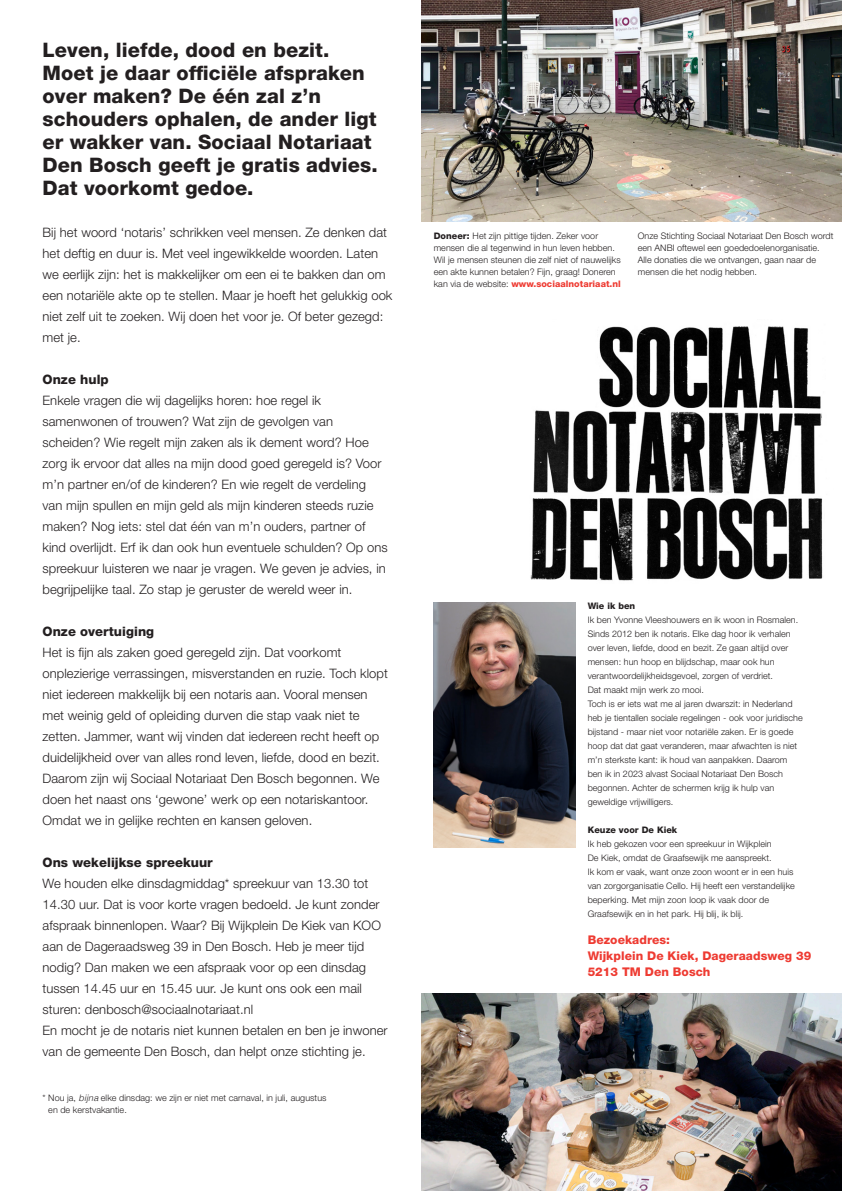
<style>
.page{position:relative;width:842px;height:1191px;background:#fff}
.page>*{position:absolute;margin:0;border:0;box-sizing:border-box;transform-origin:0 0}
.t1{font:800 20px/23px "Helvetica Neue LT Std";letter-spacing:.005em;color:#231f20}
.t2{font:300 13px/21px "Helvetica Neue LT Std";letter-spacing:.005em;color:#231f20}
.t3{font:800 13px "Helvetica Neue LT Std";letter-spacing:.005em;color:#231f20}
.t4{font:800 12px/16px "Helvetica Neue LT Std";letter-spacing:.005em;color:#ee3b32}
.t5{font:300 9px/14px "Helvetica Neue LT Std";letter-spacing:.005em;color:#231f20}
.t6{font:800 9px "Helvetica Neue LT Std";letter-spacing:.005em;color:#231f20}
.s1{font-family:"Helvetica";font-style:italic}
.s2{font-weight:800}
.s3{font-weight:800;color:#ee3b32}
</style>
<div class="page">
<img style="left:530px;top:326px;width:293px;height:255px">
<img style="left:434px;top:602px;width:141px;height:245px">
<img style="left:421px;top:0;width:421px;height:222px">
<img style="left:421px;top:993px;width:421px;height:198px">
<h1 class="t1" style="left:43px;top:38px;width:337px">Leven, liefde, dood en bezit.<br>Moet je daar officiële afspraken over maken? De één zal z’n schouders ophalen, de ander ligt er wakker van. Sociaal Notariaat<br>Den Bosch geeft je gratis advies.<br>Dat voorkomt gedoe.</h1>
<p class="t2" style="left:43px;top:221px;width:351px">Bij het woord ‘notaris’ schrikken veel mensen. Ze denken dat het deftig en duur is. Met veel ingewikkelde woorden. Laten we eerlijk zijn: het is makkelijker om een ei te bakken dan om een notariële akte op te stellen. Maar je hoeft het gelukkig ook niet zelf uit te zoeken. Wij doen het voor je. Of beter gezegd: met je.</p>
<p class="t3" style="left:43px;top:371px;width:68px">Onze hulp</p>
<p class="t2" style="left:43px;top:389px;width:347px">Enkele vragen die wij dagelijks horen: hoe regel ik samenwonen of trouwen? Wat zijn de gevolgen van scheiden? Wie regelt mijn zaken als ik dement word? Hoe zorg ik ervoor dat alles na mijn dood goed geregeld is? Voor m’n partner en/of de kinderen? En wie regelt de verdeling van mijn spullen en mijn geld als mijn kinderen steeds ruzie maken? Nog iets: stel dat één van m’n ouders, partner of kind overlijdt. Erf ik dan ook hun eventuele schulden? Op ons spreekuur luisteren we naar je vragen. We geven je advies, in begrijpelijke taal. Zo stap je geruster de wereld weer in.</p>
<p class="t3" style="left:43px;top:623px;width:113px">Onze overtuiging</p>
<p class="t2" style="left:43px;top:641px;width:347px">Het is fijn als zaken goed geregeld zijn. Dat voorkomt onplezierige verrassingen, misverstanden en ruzie. Toch klopt niet iedereen makkelijk bij een notaris aan. Vooral mensen met weinig geld of opleiding durven die stap vaak niet te zetten. Jammer, want wij vinden dat iedereen recht heeft op duidelijkheid over van alles rond leven, liefde, dood en bezit.<br>Daarom zijn wij Sociaal Notariaat Den Bosch begonnen. We doen het naast ons ‘gewone’ werk op een notariskantoor.<br>Omdat we in gelijke rechten en kansen geloven.</p>
<p class="t3" style="left:43px;top:854px;width:172px">Ons wekelijkse spreekuur</p>
<p class="t2" style="left:43px;top:872px;width:347px">We houden elke dinsdagmiddag* spreekuur van 13.30 tot 14.30 uur. Dat is voor korte vragen bedoeld. Je kunt zonder afspraak binnenlopen. Waar? Bij Wijkplein De Kiek van KOO aan de Dageraadsweg 39 in Den Bosch. Heb je meer tijd nodig? Dan maken we een afspraak voor op een dinsdag tussen 14.45 uur en 15.45 uur. Je kunt ons ook een mail sturen: denbosch@sociaalnotariaat.nl<br>En mocht je de notaris niet kunnen betalen en ben je inwoner van de gemeente Den Bosch, dan helpt onze stichting je.</p>
<p class="t5" style="left:48px;top:1091px;width:280px;line-height:12px;text-indent:-6px">* Nou ja, <span class="s1">bijna</span> elke dinsdag: we zijn er niet met carnaval, in juli, augustus en de kerstvakantie.</p>
<p class="t5" style="left:434px;top:229px;width:189px;line-height:12px"><span class="s2">Doneer:</span> Het zijn pittige tijden. Zeker voor mensen die al tegenwind in hun leven hebben.<br>Wil je mensen steunen die zelf niet of nauwelijks een akte kunnen betalen? Fijn, graag! Doneren kan via de website: <span class="s3">www.sociaalnotariaat.nl</span></p>
<p class="t5" style="left:638px;top:229px;width:197px;line-height:12px">Onze Stichting Sociaal Notariaat Den Bosch wordt een ANBI oftewel een goededoelenorganisatie.<br>Alle donaties die we ontvangen, gaan naar de mensen die het nodig hebben.</p>
<p class="t6" style="left:588px;top:600px;width:49px">Wie ik ben</p>
<p class="t5" style="left:588px;top:612px;width:217px">Ik ben Yvonne Vleeshouwers en ik woon in Rosmalen.<br>Sinds 2012 ben ik notaris. Elke dag hoor ik verhalen over leven, liefde, dood en bezit. Ze gaan altijd over mensen: hun hoop en blijdschap, maar ook hun verantwoordelijkheidsgevoel, zorgen of verdriet.<br>Dat maakt mijn werk zo mooi.<br>Toch is er iets wat me al jaren dwarszit: in Nederland heb je tientallen sociale regelingen - ook voor juridische bijstand - maar niet voor notariële zaken. Er is goede hoop dat dat gaat veranderen, maar afwachten is niet m’n sterkste kant: ik houd van aanpakken. Daarom ben ik in 2023 alvast Sociaal Notariaat Den Bosch begonnen. Achter de schermen krijg ik hulp van geweldige vrijwilligers.</p>
<p class="t6" style="left:588px;top:824px;width:91px">Keuze voor De Kiek</p>
<p class="t5" style="left:588px;top:836px;width:209px">Ik heb gekozen voor een spreekuur in Wijkplein<br>De Kiek, omdat de Graafsewijk me aanspreekt.<br>Ik kom er vaak, want onze zoon woont er in een huis van zorgorganisatie Cello. Hij heeft een verstandelijke beperking. Met mijn zoon loop ik vaak door de Graafsewijk en in het park. Hij blij, ik blij.</p>
<p class="t4" style="left:588px;top:932px;width:225px">Bezoekadres:<br>Wijkplein De Kiek, Dageraadsweg 39<br>5213 TM Den Bosch</p>
</div>
